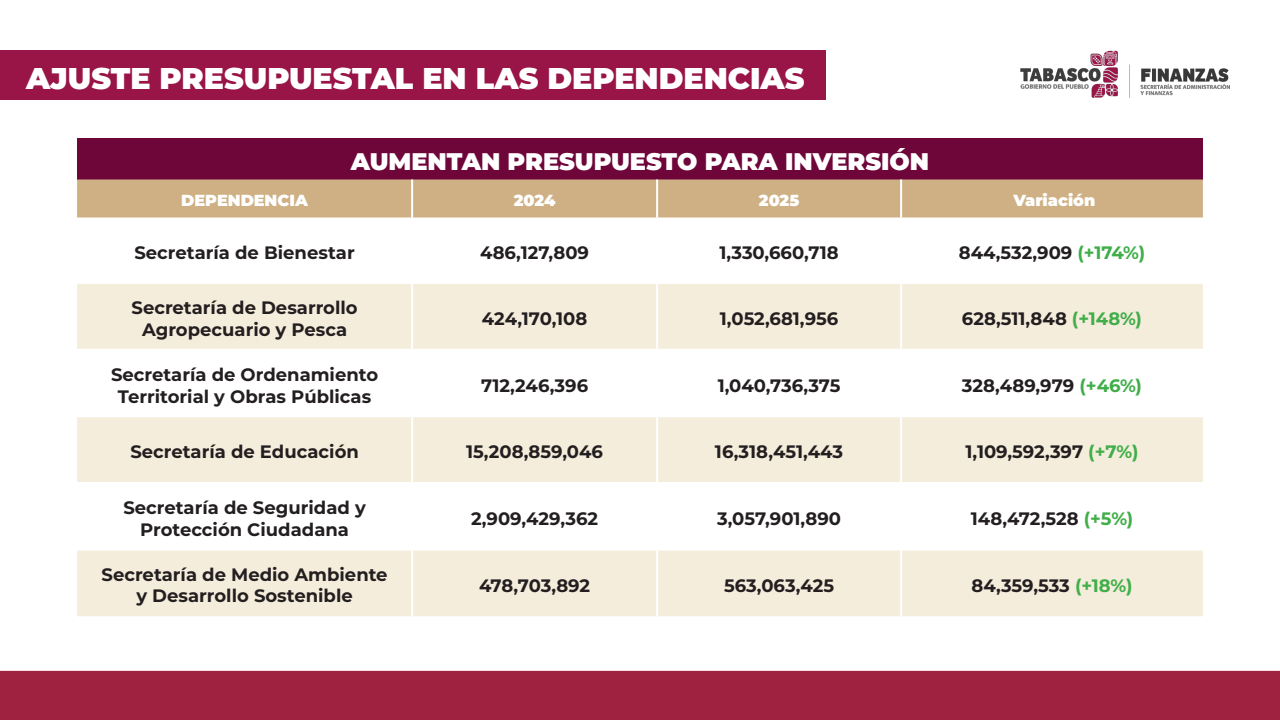
<style>
.page{position:relative;width:1280px;height:720px;background:#fff}
.page>*{position:absolute;margin:0;border:0;box-sizing:border-box;transform-origin:0 0}
.t1{font:900 30px "Montserrat";color:#fff}
.t2{font:900 24px "Montserrat";color:#fff}
.t3{font:700 18px/21.6px "Montserrat";color:#231f20;text-align:center}
.t4{font:900 16px "Montserrat";color:#fff}
.s1{color:#40ae49}
</style>
<div class="page">
<img style="left:0;top:97px;width:1280px;height:623px">
<div style="left:77px;top:138px;width:1126px;height:42px;background:#6f063a"></div>
<div style="left:77px;top:180px;width:1126px;height:38px;background:#ceb084"></div>
<svg style="left:77px;top:284px;width:1126px;height:332px;fill:#f5eddc"></svg>
<hr style="left:411px;top:180px;width:2px;height:38px;background:#fff">
<hr style="left:656px;top:180px;width:2px;height:38px;background:#fff">
<hr style="left:900px;top:180px;width:2px;height:38px;background:#fff">
<hr style="left:411px;top:218px;width:2px;height:64px;background:#fff">
<hr style="left:656px;top:218px;width:2px;height:64px;background:#fff">
<hr style="left:900px;top:218px;width:2px;height:64px;background:#fff">
<hr style="left:77px;top:282px;width:335px;height:2px;background:#fff">
<hr style="left:412px;top:282px;width:245px;height:2px;background:#fff">
<hr style="left:411px;top:284px;width:2px;height:65px;background:#fff">
<hr style="left:657px;top:282px;width:244px;height:2px;background:#fff">
<hr style="left:656px;top:284px;width:2px;height:65px;background:#fff">
<hr style="left:901px;top:282px;width:302px;height:2px;background:#fff">
<hr style="left:900px;top:284px;width:2px;height:65px;background:#fff">
<hr style="left:77px;top:349px;width:335px;height:2px;background:#fff">
<hr style="left:412px;top:349px;width:245px;height:2px;background:#fff">
<hr style="left:411px;top:351px;width:2px;height:64px;background:#fff">
<hr style="left:657px;top:349px;width:244px;height:2px;background:#fff">
<hr style="left:656px;top:351px;width:2px;height:64px;background:#fff">
<hr style="left:901px;top:349px;width:302px;height:2px;background:#fff">
<hr style="left:900px;top:351px;width:2px;height:64px;background:#fff">
<hr style="left:77px;top:415px;width:335px;height:2px;background:#fff">
<hr style="left:412px;top:415px;width:245px;height:2px;background:#fff">
<hr style="left:411px;top:417px;width:2px;height:65px;background:#fff">
<hr style="left:657px;top:415px;width:244px;height:2px;background:#fff">
<hr style="left:656px;top:417px;width:2px;height:65px;background:#fff">
<hr style="left:901px;top:415px;width:302px;height:2px;background:#fff">
<hr style="left:900px;top:417px;width:2px;height:65px;background:#fff">
<hr style="left:77px;top:482px;width:335px;height:2px;background:#fff">
<hr style="left:412px;top:482px;width:245px;height:2px;background:#fff">
<hr style="left:411px;top:484px;width:2px;height:65px;background:#fff">
<hr style="left:657px;top:482px;width:244px;height:2px;background:#fff">
<hr style="left:656px;top:484px;width:2px;height:65px;background:#fff">
<hr style="left:901px;top:482px;width:302px;height:2px;background:#fff">
<hr style="left:900px;top:484px;width:2px;height:65px;background:#fff">
<hr style="left:77px;top:549px;width:335px;height:2px;background:#fff">
<hr style="left:412px;top:549px;width:245px;height:2px;background:#fff">
<hr style="left:411px;top:551px;width:2px;height:65px;background:#fff">
<hr style="left:657px;top:549px;width:244px;height:2px;background:#fff">
<hr style="left:656px;top:551px;width:2px;height:65px;background:#fff">
<hr style="left:901px;top:549px;width:302px;height:2px;background:#fff">
<hr style="left:900px;top:551px;width:2px;height:65px;background:#fff">
<div style="left:0;top:50px;width:826px;height:50px;background:#991447"></div>
<img style="left:1020px;top:50px;width:210px;height:47px">
<p class="t1" style="left:26px;top:56px;width:780px">AJUSTE PRESUPUESTAL EN LAS DEPENDENCIAS</p>
<p class="t2" style="left:351px;top:144px;width:580px">AUMENTAN PRESUPUESTO PARA INVERSIÓN</p>
<p class="t4" style="left:181px;top:189px;width:128px">DEPENDENCIA</p>
<p class="t4" style="left:514px;top:189px;width:43px">2024</p>
<p class="t4" style="left:759px;top:189px;width:42px">2025</p>
<p class="t4" style="left:1013px;top:189px;width:83px">Variación</p>
<p class="t3" style="left:134px;top:240px;width:222px">Secretaría de Bienestar</p>
<p class="t3" style="left:480px;top:240px;width:110px">486,127,809</p>
<p class="t3" style="left:719px;top:240px;width:121px">1,330,660,718</p>
<p class="t3" style="left:959px;top:240px;width:188px">844,532,909 <span class="s1">(+174%)</span></p>
<p class="t3" style="left:132px;top:296px;width:228px">Secretaría de Desarrollo</p>
<p class="t3" style="left:142px;top:318px;width:207px">Agropecuario y Pesca</p>
<p class="t3" style="left:482px;top:307px;width:107px">424,170,108</p>
<p class="t3" style="left:720px;top:307px;width:120px">1,052,681,956</p>
<p class="t3" style="left:962px;top:307px;width:182px">628,511,848 <span class="s1">(+148%)</span></p>
<p class="t3" style="left:111px;top:363px;width:269px">Secretaría de Ordenamiento<br>Territorial y Obras Públicas</p>
<p class="t3" style="left:481px;top:374px;width:109px">712,246,396</p>
<p class="t3" style="left:718px;top:374px;width:124px">1,040,736,375</p>
<p class="t3" style="left:962px;top:374px;width:182px">328,489,979 <span class="s1">(+46%)</span></p>
<p class="t3" style="left:130px;top:440px;width:230px">Secretaría de Educación</p>
<p class="t3" style="left:466px;top:440px;width:138px">15,208,859,046</p>
<p class="t3" style="left:715px;top:440px;width:130px">16,318,451,443</p>
<p class="t3" style="left:966px;top:440px;width:174px">1,109,592,397 <span class="s1">(+7%)</span></p>
<p class="t3" style="left:123px;top:496px;width:244px">Secretaría de Seguridad y<br>Protección Ciudadana</p>
<p class="t3" style="left:471px;top:507px;width:129px">2,909,429,362</p>
<p class="t3" style="left:717px;top:507px;width:125px">3,057,901,890</p>
<p class="t3" style="left:971px;top:507px;width:164px">148,472,528 <span class="s1">(+5%)</span></p>
<p class="t3" style="left:102px;top:563px;width:288px">Secretaría de Medio Ambiente y Desarrollo Sostenible</p>
<p class="t3" style="left:479px;top:574px;width:113px">478,703,892</p>
<p class="t3" style="left:724px;top:574px;width:112px">563,063,425</p>
<p class="t3" style="left:971px;top:574px;width:163px">84,359,533 <span class="s1">(+18%)</span></p>
</div>
